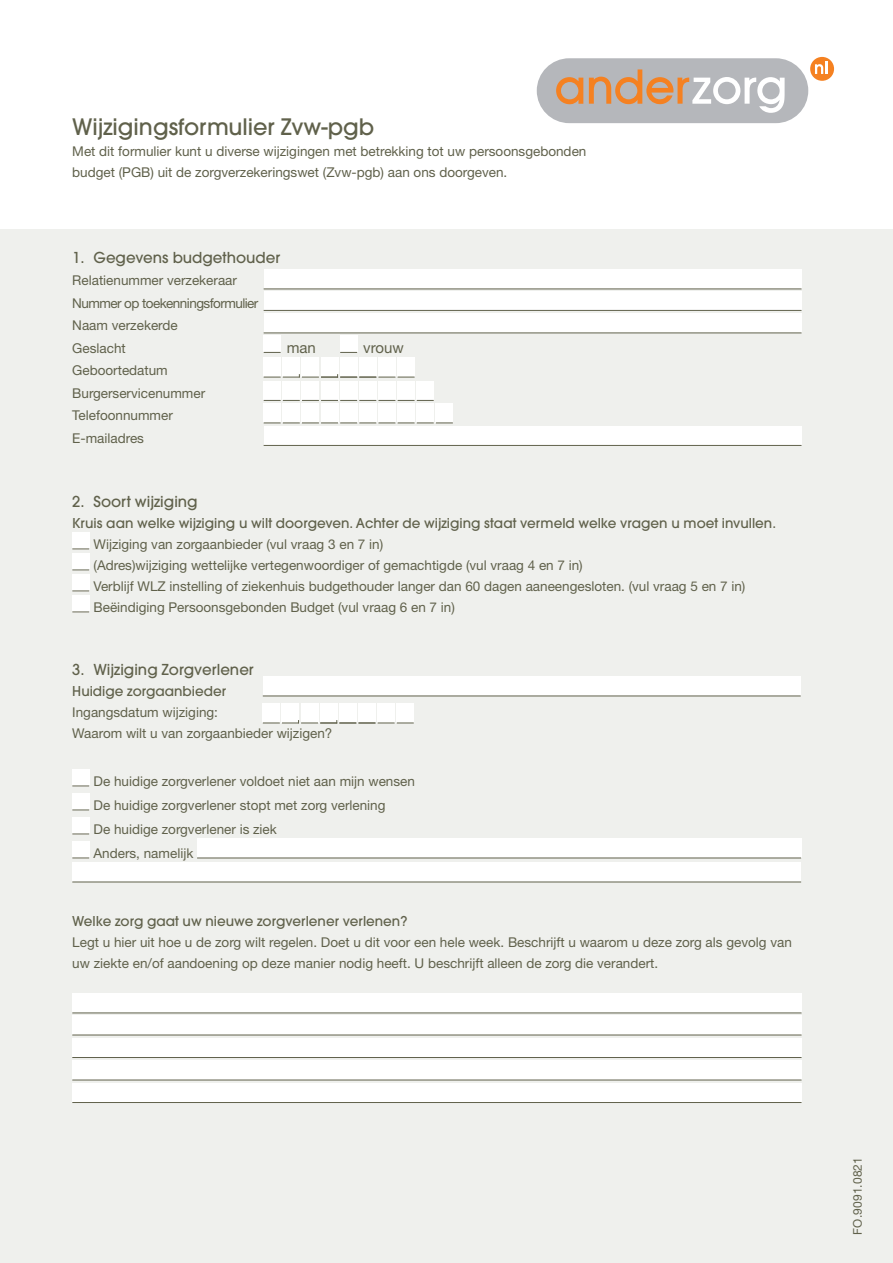
<style>
.page{position:relative;width:893px;height:1263px;background:#fff}
.page>*{position:absolute;margin:0;border:0;box-sizing:border-box;transform-origin:0 0}
.t1{font:500 22.5px "Avant Garde";color:#60614b}
.t2{font:500 15px "Avant Garde";color:#60614b}
.t3{font:15px "Helvetica Neue";color:#60614b}
.t4{font:13.5px/21px "Helvetica Neue";color:#60614b}
.t5{font:500 13.5px "Avant Garde";color:#60614b}
.t6{font:12px "Helvetica Neue";letter-spacing:.01em;color:#60614b}
</style>
<div class="page">
<div style="left:0;top:230px;width:893px;height:1033px;background:#eff0ed"></div>
<div style="left:810px;top:57px;width:24px;height:24px;background:#f58121;border-radius:50%"></div>
<svg style="left:815px;top:61px;width:13px;height:13px"></svg>
<div style="left:537px;top:58px;width:271px;height:65px;background:#b5b7bb;border-radius:32px"></div>
<svg style="left:556px;top:77px;width:27px;height:27px"></svg>
<svg style="left:589px;top:69px;width:196px;height:44px"></svg>
<div style="left:264px;top:269px;width:537px;height:20px;background:#fff"></div>
<hr style="left:264px;top:289px;width:537px;height:1px;background:#60614b">
<div style="left:264px;top:291px;width:537px;height:20px;background:#fff"></div>
<hr style="left:264px;top:310px;width:537px;height:1px;background:#60614b">
<div style="left:264px;top:313px;width:537px;height:20px;background:#fff"></div>
<hr style="left:264px;top:333px;width:537px;height:1px;background:#60614b">
<div style="left:264px;top:336px;width:17px;height:17px;background:#fff"></div>
<svg style="left:264px;top:352px;width:17px;height:1px"></svg>
<div style="left:340px;top:336px;width:17px;height:17px;background:#fff"></div>
<svg style="left:340px;top:352px;width:17px;height:1px"></svg>
<div style="left:264px;top:357px;width:17px;height:20px;background:#fff"></div>
<div style="left:302px;top:357px;width:17px;height:20px;background:#fff"></div>
<div style="left:340px;top:357px;width:17px;height:20px;background:#fff"></div>
<div style="left:359px;top:357px;width:17px;height:20px;background:#fff"></div>
<div style="left:378px;top:357px;width:17px;height:20px;background:#fff"></div>
<div style="left:398px;top:357px;width:17px;height:20px;background:#fff"></div>
<div style="left:283px;top:357px;width:17px;height:20px;background:#fff"></div>
<div style="left:321px;top:357px;width:17px;height:20px;background:#fff"></div>
<svg style="left:264px;top:374px;width:151px;height:4px"></svg>
<div style="left:264px;top:381px;width:17px;height:20px;background:#fff"></div>
<div style="left:283px;top:381px;width:17px;height:20px;background:#fff"></div>
<div style="left:302px;top:381px;width:17px;height:20px;background:#fff"></div>
<div style="left:321px;top:381px;width:17px;height:20px;background:#fff"></div>
<div style="left:340px;top:381px;width:17px;height:20px;background:#fff"></div>
<div style="left:359px;top:381px;width:17px;height:20px;background:#fff"></div>
<div style="left:378px;top:381px;width:17px;height:20px;background:#fff"></div>
<div style="left:398px;top:381px;width:17px;height:20px;background:#fff"></div>
<div style="left:417px;top:381px;width:17px;height:20px;background:#fff"></div>
<svg style="left:264px;top:400px;width:170px;height:1px"></svg>
<div style="left:264px;top:403px;width:17px;height:20px;background:#fff"></div>
<div style="left:283px;top:403px;width:17px;height:20px;background:#fff"></div>
<div style="left:302px;top:403px;width:17px;height:20px;background:#fff"></div>
<div style="left:321px;top:403px;width:17px;height:20px;background:#fff"></div>
<div style="left:340px;top:403px;width:17px;height:20px;background:#fff"></div>
<div style="left:359px;top:403px;width:17px;height:20px;background:#fff"></div>
<div style="left:378px;top:403px;width:17px;height:20px;background:#fff"></div>
<div style="left:398px;top:403px;width:17px;height:20px;background:#fff"></div>
<div style="left:417px;top:403px;width:17px;height:20px;background:#fff"></div>
<div style="left:436px;top:403px;width:17px;height:20px;background:#fff"></div>
<svg style="left:264px;top:423px;width:189px;height:1px"></svg>
<div style="left:264px;top:426px;width:537px;height:20px;background:#fff"></div>
<hr style="left:264px;top:445px;width:537px;height:1px;background:#60614b">
<div style="left:72px;top:532px;width:17px;height:17px;background:#fff"></div>
<svg style="left:72px;top:549px;width:17px;height:1px"></svg>
<div style="left:72px;top:553px;width:17px;height:17px;background:#fff"></div>
<svg style="left:72px;top:570px;width:17px;height:1px"></svg>
<div style="left:72px;top:574px;width:17px;height:17px;background:#fff"></div>
<svg style="left:72px;top:591px;width:17px;height:1px"></svg>
<div style="left:72px;top:595px;width:17px;height:17px;background:#fff"></div>
<svg style="left:72px;top:612px;width:17px;height:1px"></svg>
<div style="left:263px;top:676px;width:538px;height:20px;background:#fff"></div>
<hr style="left:263px;top:696px;width:538px;height:1px;background:#60614b">
<div style="left:263px;top:703px;width:17px;height:20px;background:#fff"></div>
<div style="left:301px;top:703px;width:17px;height:20px;background:#fff"></div>
<div style="left:339px;top:703px;width:17px;height:20px;background:#fff"></div>
<div style="left:358px;top:703px;width:17px;height:20px;background:#fff"></div>
<div style="left:378px;top:703px;width:17px;height:20px;background:#fff"></div>
<div style="left:397px;top:703px;width:17px;height:20px;background:#fff"></div>
<div style="left:282px;top:703px;width:17px;height:20px;background:#fff"></div>
<div style="left:320px;top:703px;width:17px;height:20px;background:#fff"></div>
<svg style="left:263px;top:720px;width:151px;height:4px"></svg>
<div style="left:72px;top:769px;width:17px;height:17px;background:#fff"></div>
<svg style="left:72px;top:786px;width:17px;height:1px"></svg>
<div style="left:72px;top:793px;width:17px;height:17px;background:#fff"></div>
<svg style="left:72px;top:810px;width:17px;height:1px"></svg>
<div style="left:72px;top:817px;width:17px;height:17px;background:#fff"></div>
<svg style="left:72px;top:834px;width:17px;height:1px"></svg>
<div style="left:72px;top:841px;width:17px;height:17px;background:#fff"></div>
<svg style="left:72px;top:858px;width:17px;height:1px"></svg>
<div style="left:197px;top:838px;width:604px;height:20px;background:#fff"></div>
<hr style="left:197px;top:858px;width:604px;height:1px;background:#60614b">
<div style="left:72px;top:862px;width:729px;height:20px;background:#fff"></div>
<hr style="left:72px;top:882px;width:729px;height:1px;background:#60614b">
<div style="left:72px;top:993px;width:729px;height:20px;background:#fff"></div>
<hr style="left:72px;top:1012px;width:729px;height:1px;background:#60614b">
<div style="left:72px;top:1015px;width:729px;height:20px;background:#fff"></div>
<hr style="left:72px;top:1035px;width:729px;height:1px;background:#60614b">
<div style="left:72px;top:1038px;width:729px;height:20px;background:#fff"></div>
<hr style="left:72px;top:1057px;width:729px;height:1px;background:#60614b">
<div style="left:72px;top:1060px;width:729px;height:20px;background:#fff"></div>
<hr style="left:72px;top:1080px;width:729px;height:1px;background:#60614b">
<div style="left:72px;top:1083px;width:729px;height:20px;background:#fff"></div>
<hr style="left:72px;top:1102px;width:729px;height:1px;background:#60614b">
<h1 class="t1" style="left:72px;top:113px;width:304px">Wijzigingsformulier Zvw-pgb</h1>
<p class="t4" style="left:72px;top:140px;width:516px">Met dit formulier kunt u diverse wijzigingen met betrekking tot uw persoonsgebonden budget (PGB) uit de zorgverzekeringswet (Zvw-pgb) aan ons doorgeven.</p>
<p class="t2" style="left:72px;top:248px;width:210px">1. Gegevens budgethouder</p>
<p class="t4" style="left:72px;top:269px;width:188px;line-height:22.5px">Relatienummer verzekeraar<br>Nummer op toekenningsformulier<br>Naam verzekerde<br>Geslacht</p>
<p class="t3" style="left:287px;top:338px;width:31px">man</p>
<p class="t3" style="left:363px;top:338px;width:42px">vrouw</p>
<p class="t4" style="left:72px;top:359px;width:134px;line-height:22.5px">Geboortedatum<br>Burgerservicenummer<br>Telefoonnummer<br>E-mailadres</p>
<p class="t2" style="left:72px;top:493px;width:127px">2. Soort wijziging</p>
<p class="t5" style="left:72px;top:515px;width:705px">Kruis aan welke wijziging u wilt doorgeven. Achter de wijziging staat vermeld welke vragen u moet invullen.</p>
<p class="t4" style="left:94px;top:534px;width:653px">Wijziging van zorgaanbieder (vul vraag 3 en 7 in)<br>(Adres)wijziging wettelijke vertegenwoordiger of gemachtigde (vul vraag 4 en 7 in)<br>Verblijf WLZ instelling of ziekenhuis budgethouder langer dan 60 dagen aaneengesloten. (vul vraag 5 en 7 in)<br>Beëindiging Persoonsgebonden Budget (vul vraag 6 en 7 in)</p>
<p class="t2" style="left:72px;top:661px;width:183px">3. Wijziging Zorgverlener</p>
<p class="t5" style="left:72px;top:683px;width:155px">Huidige zorgaanbieder</p>
<p class="t4" style="left:72px;top:702px;width:262px">Ingangsdatum wijziging:<br>Waarom wilt u van zorgaanbieder wijzigen?</p>
<p class="t4" style="left:94px;top:769px;width:323px;line-height:24px">De huidige zorgverlener voldoet niet aan mijn wensen De huidige zorgverlener stopt met zorg verlening<br>De huidige zorgverlener is ziek<br>Anders, namelijk</p>
<p class="t5" style="left:72px;top:912px;width:337px">Welke zorg gaat uw nieuwe zorgverlener verlenen?</p>
<p class="t4" style="left:72px;top:931px;width:721px">Legt u hier uit hoe u de zorg wilt regelen. Doet u dit voor een hele week. Beschrijft u waarom u deze zorg als gevolg van uw ziekte en/of aandoening op deze manier nodig heeft. U beschrijft alleen de zorg die verandert.</p>
<p class="t6" style="left:850px;top:1234px;width:79px;rotate:-90deg">FO.9091.0821</p>
</div>
